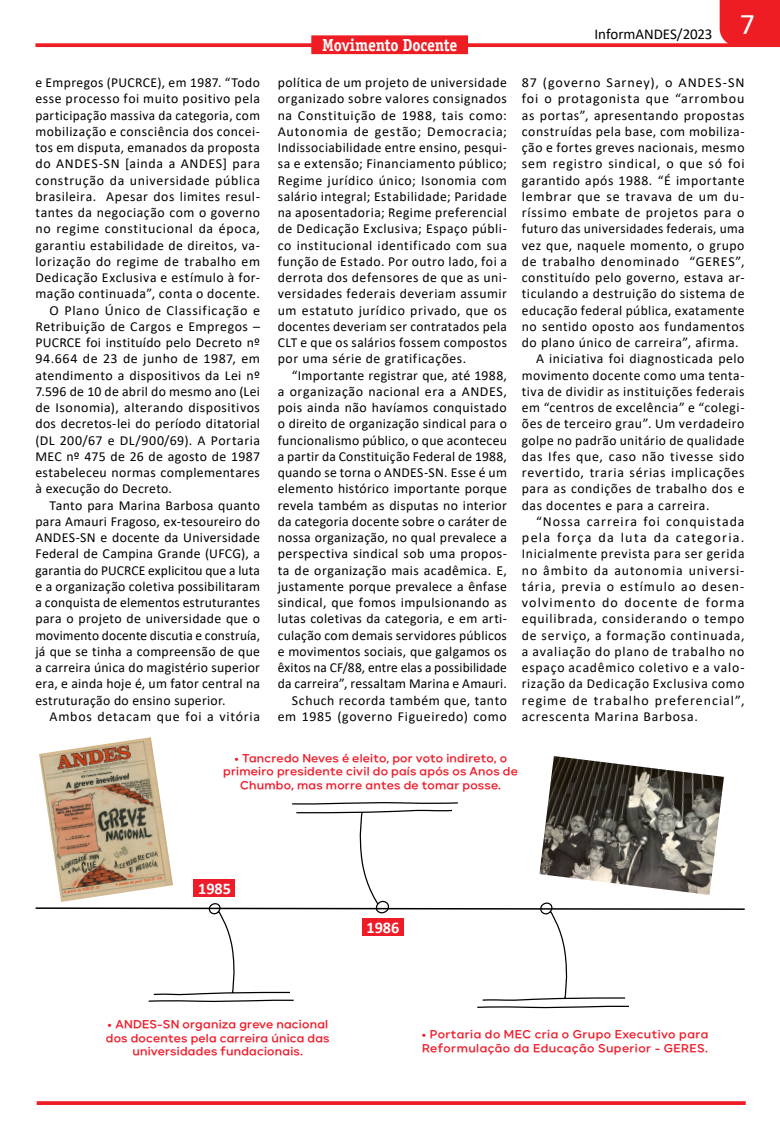
<style>
.page{position:relative;width:780px;height:1134px;background:#fff}
.page>*{position:absolute;margin:0;border:0;box-sizing:border-box;transform-origin:0 0}
.t1{font:30px "Calibri";color:#fff}
.EDITORIA{font:700 17.5px "Officina Serif Std";letter-spacing:-.015em;color:#fff;scale:.9 1}
.t2{font:700 16.25px "Calibri";color:#fff}
.t3{font:15px "Calibri";letter-spacing:-.005em;color:#000001}
.MATERIA{font:13.75px/16.2px "Calibri";letter-spacing:.035em;color:#000001;text-align:justify}
.MATERIA-2{font:13.75px "Calibri";letter-spacing:.055em;color:#000001}
.t4{font:600 11.25px/13.5px "Carmen Sans";letter-spacing:.02em;color:#ee1b29;text-align:center}
.t5{font:600 11.25px/13.5px "Carmen Sans";letter-spacing:.04em;color:#ee1b29}
</style>
<div class="page">
<svg style="left:35px;top:43px;width:745px;height:4px;background:#ee2c32"></svg>
<div style="left:719px;top:0;width:61px;height:46px;background:#ee1d23"></div>
<div style="left:311px;top:35px;width:157px;height:19px;background:#ee1d23"></div>
<svg style="left:37px;top:1101px;width:708px;height:4px;background:#ee2a30"></svg>
<svg style="left:35px;top:802px;width:710px;height:207px"></svg>
<div style="left:362px;top:918px;width:41px;height:18px;background:#ee1b29"></div>
<img style="left:39px;top:737px;width:134px;height:165px">
<img style="left:539px;top:756px;width:185px;height:139px">
<p class="MATERIA" style="left:35px;top:74px;width:226px">e Empregos (PUCRCE), em 1987. “Todo esse processo foi muito positivo pela participação massiva da categoria, com mobilização e consciência dos concei&shy;tos em disputa, emanados da proposta do ANDES-SN [ainda a ANDES] para construção da universidade pública brasileira. Apesar dos limites resul&shy;tantes da negociação com o governo no regime constitucional da época, garantiu estabilidade de direitos, va&shy;lorização do regime de trabalho em Dedicação Exclusiva e estímulo à for&shy;mação continuada”, conta o docente.</p>
<p class="MATERIA" style="left:35px;top:302px;width:226px;text-indent:14px">O Plano Único de Classificação e Retribuição de Cargos e Empregos – PUCRCE foi instituído pelo Decreto nº 94.664 de 23 de junho de 1987, em atendimento a dispositivos da Lei nº 7.596 de 10 de abril do mesmo ano (Lei de Isonomia), alterando dispositivos dos decretos-lei do período ditatorial (DL 200/67 e DL/900/69). A Portaria MEC nº 475 de 26 de agosto de 1987 estabeleceu normas complementares à execução do Decreto.</p>
<p class="MATERIA" style="left:35px;top:497px;width:226px;text-indent:14px">Tanto para Marina Barbosa quanto para Amauri Fragoso, ex-tesoureiro do ANDES-SN e docente da Universidade Federal de Campina Grande (UFCG), a garantia do PUCRCE explicitou que a luta e a organização coletiva possibilitaram a conquista de elementos estruturantes para o projeto de universidade que o movimento docente discutia e construía, já que se tinha a compreensão de que a carreira única do magistério superior era, e ainda hoje é, um fator central na estruturação do ensino superior.</p>
<p class="MATERIA-2" style="left:50px;top:707px;width:212px">Ambos detacam que foi a vitória</p>
<p class="EDITORIA" style="left:322px;top:34px;width:152px">Movimento Docente</p>
<p class="MATERIA" style="left:278px;top:74px;width:231px">política de um projeto de universidade organizado sobre valores consignados na Constituição de 1988, tais como:<br>Autonomia de gestão; Democracia; Indissociabilidade entre ensino, pesqui&shy;sa e extensão; Financiamento público; Regime jurídico único; Isonomia com salário integral; Estabilidade; Paridade na aposentadoria; Regime preferencial de Dedicação Exclusiva; Espaço públi&shy;co institucional identificado com sua função de Estado. Por outro lado, foi a derrota dos defensores de que as uni&shy;versidades federais deveriam assumir um estatuto jurídico privado, que os docentes deveriam ser contratados pela CLT e que os salários fossem compostos por uma série de gratificações.</p>
<p class="MATERIA" style="left:278px;top:367px;width:231px;text-indent:14px">“Importante registrar que, até 1988, a organização nacional era a ANDES, pois ainda não havíamos conquistado o direito de organização sindical para o funcionalismo público, o que aconteceu a partir da Constituição Federal de 1988, quando se torna o ANDES-SN. Esse é um elemento histórico importante porque revela também as disputas no interior da categoria docente sobre o caráter de nossa organização, no qual prevalece a perspectiva sindical sob uma propos&shy;ta de organização mais acadêmica. E, justamente porque prevalece a ênfase sindical, que fomos impulsionando as lutas coletivas da categoria, e em arti&shy;culação com demais servidores públicos e movimentos sociais, que galgamos os êxitos na CF/88, entre elas a possibilidade da carreira”, ressaltam Marina e Amauri.</p>
<p class="MATERIA" style="left:278px;top:692px;width:231px;text-align:right">Schuch recorda também que, tanto em 1985 (governo Figueiredo) como</p>
<p class="t3" style="left:594px;top:24px;width:119px">InformANDES/2023</p>
<p class="t1" style="left:740px;top:4px;width:17px">7</p>
<p class="MATERIA" style="left:522px;top:74px;width:224px">87 (governo Sarney), o ANDES-SN foi o protagonista que “arrombou as portas”, apresentando propostas construídas pela base, com mobiliza&shy;ção e fortes greves nacionais, mesmo sem registro sindical, o que só foi garantido após 1988. “É importante lembrar que se travava de um du&shy;ríssimo embate de projetos para o futuro das universidades federais, uma vez que, naquele momento, o grupo de trabalho denominado “GERES”, constituído pelo governo, estava ar&shy;ticulando a destruição do sistema de educação federal pública, exatamente no sentido oposto aos fundamentos do plano único de carreira”, afirma.</p>
<p class="MATERIA" style="left:522px;top:350px;width:224px;text-indent:14px">A iniciativa foi diagnosticada pelo movimento docente como uma tenta&shy;tiva de dividir as instituições federais em “centros de excelência” e “colegi&shy;ões de terceiro grau”. Um verdadeiro golpe no padrão unitário de qualidade das Ifes que, caso não tivesse sido revertido, traria sérias implicações para as condições de trabalho dos e das docentes e para a carreira.</p>
<p class="MATERIA" style="left:522px;top:513px;width:224px;text-indent:14px">“Nossa carreira foi conquistada pela força da luta da categoria.<br>Inicialmente prevista para ser gerida no âmbito da autonomia universi&shy;tária, previa o estímulo ao desen&shy;volvimento do docente de forma equilibrada, considerando o tempo de serviço, a formação continuada, a avaliação do plano de trabalho no espaço acadêmico coletivo e a valo&shy;rização da Dedicação Exclusiva como regime de trabalho preferencial”, acrescenta Marina Barbosa.</p>
<p class="t4" style="left:223px;top:751px;width:296px">• Tancredo Neves é eleito, por voto indireto, o primeiro presidente civil do país após os Anos de<br>Chumbo, mas morre antes de tomar posse.</p>
<p class="t2" style="left:198px;top:877px;width:34px">1985</p>
<p class="t4" style="left:106px;top:1017px;width:225px">• ANDES-SN organiza greve nacional dos docentes pela carreira única das universidades fundacionais.</p>
<p class="t2" style="left:366px;top:916px;width:34px">1986</p>
<p class="t5" style="left:421px;top:1027px;width:288px">• Portaria do MEC cria o Grupo Executivo para<br>Reformulação da Educação Superior - GERES.</p>
</div>
